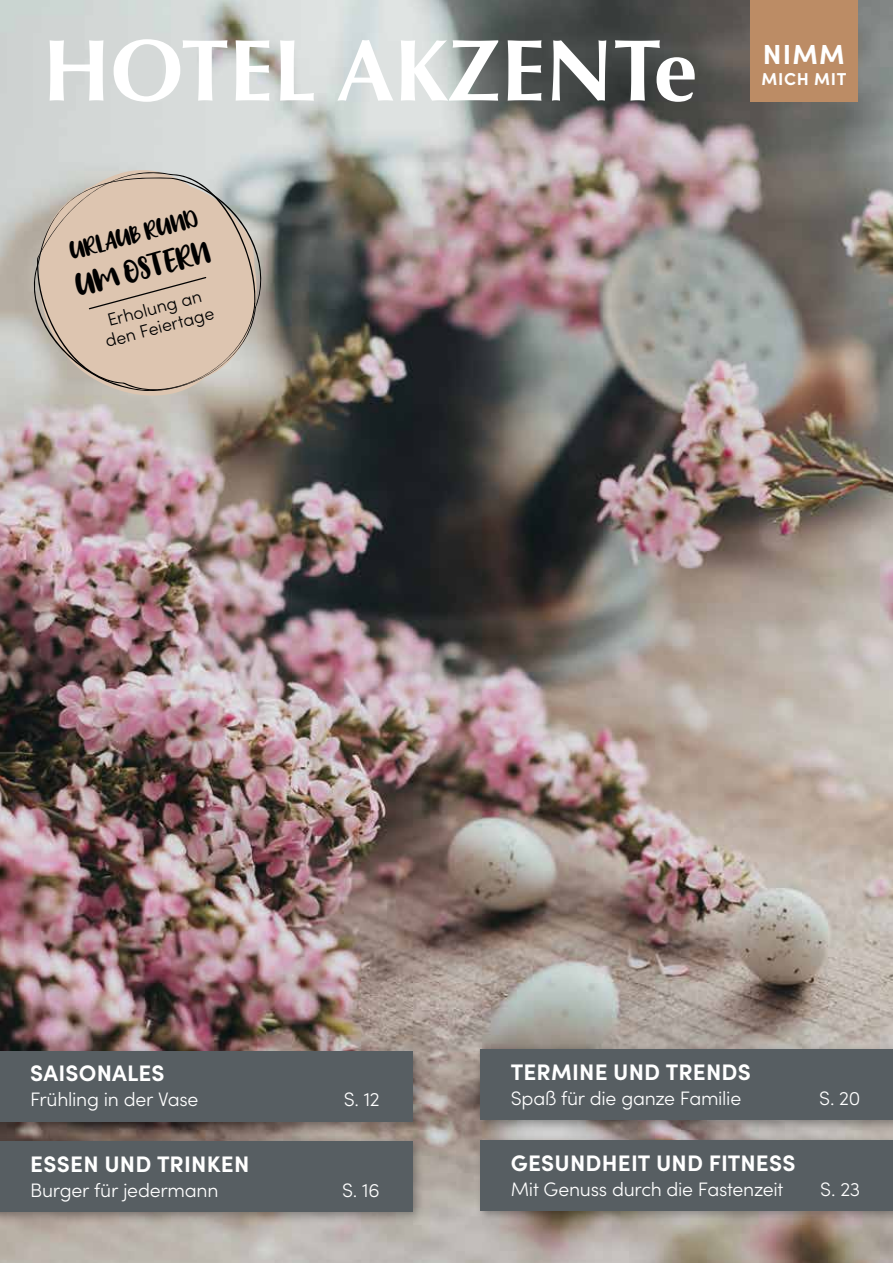
<style>
.page{position:relative;width:893px;height:1263px;background:#fff}
.page>*{position:absolute;margin:0;border:0;box-sizing:border-box;transform-origin:0 0}
.t1{font:700 87.45px "Optima LT";color:#fff}
.t2{font:31.05px "Big Snow";color:#000}
.t3{font:700 27.6px "Sofia Pro";color:#fff}
.t4{font:24.45px "Big Snow";color:#000}
.t5{font:700 22.5px "Sofia Pro";letter-spacing:.01em;color:#fff}
.t6{font:300 19.5px "Sofia Pro";letter-spacing:-.015em;color:#fff}
.t7{font:300 17.7px/19.6px "Sofia Pro";color:#000;text-align:center}
.t8{font:700 17.25px "Sofia Pro";letter-spacing:.04em;color:#fff}
</style>
<div class="page">
<img style="left:0;top:0;width:893px;height:1263px">
<div style="left:750px;top:0;width:107px;height:102px;background:#bc8c65"></div>
<svg style="left:27px;top:163px;width:236px;height:241px;background:#c6c4bd"></svg>
<svg style="left:33px;top:177px;width:231px;height:214px;background:#b6b3ac"></svg>
<svg style="left:37px;top:172px;width:219px;height:218px;background:#d2c0af"></svg>
<div style="left:88px;top:276px;width:119px;height:34px;background:#ddc5b0"></div>
<div style="left:475px;top:1134px;width:418px;height:89px;background:#000;opacity:.32"></div>
<div style="left:480px;top:1140px;width:413px;height:71px;background:#575e62"></div>
<div style="left:0;top:1045px;width:425px;height:89px;background:#000;opacity:.32"></div>
<div style="left:0;top:1051px;width:412px;height:71px;background:#575e62"></div>
<div style="left:475px;top:1043px;width:418px;height:89px;background:#000;opacity:.32"></div>
<div style="left:480px;top:1049px;width:413px;height:71px;background:#575e62"></div>
<div style="left:0;top:1135px;width:425px;height:89px;background:#000;opacity:.32"></div>
<div style="left:0;top:1141px;width:412px;height:71px;background:#575e62"></div>
<h1 class="t1" style="left:43px;top:20px;width:656px">HOTEL AKZENTe</h1>
<p class="t4" style="left:67px;top:237px;width:133px;rotate:-15deg">URLAUB RUND</p>
<h2 class="t2" style="left:72px;top:268px;width:139px;rotate:-15deg">UM OST ERN</h2>
<p class="t7" style="left:98px;top:312px;width:113px;rotate:-15deg">Erholung an den Feiertage</p>
<h3 class="t3" style="left:763px;top:34px;width:83px">NIMM</h3>
<p class="t8" style="left:761px;top:66px;width:87px">MICH MIT</p>
<p class="t5" style="left:30px;top:1056px;width:136px">SAISONALES</p>
<p class="t6" style="left:30px;top:1085px;width:170px">Frühling in der Vase</p>
<p class="t6" style="left:344px;top:1085px;width:38px">S. 12</p>
<p class="t5" style="left:30px;top:1147px;width:221px">ESSEN UND TRINKEN</p>
<p class="t6" style="left:30px;top:1176px;width:190px">Burger für jedermann</p>
<p class="t6" style="left:342px;top:1176px;width:39px">S. 16</p>
<p class="t5" style="left:511px;top:1055px;width:242px">TERMINE UND TRENDS</p>
<p class="t6" style="left:511px;top:1084px;width:232px">Spaß für die ganze Familie</p>
<p class="t6" style="left:819px;top:1084px;width:43px">S. 20</p>
<p class="t5" style="left:511px;top:1146px;width:286px">GESUNDHEIT UND FITNESS</p>
<p class="t6" style="left:511px;top:1175px;width:274px">Mit Genuss durch die Fastenzeit</p>
<p class="t6" style="left:820px;top:1175px;width:42px">S. 23</p>
</div>
